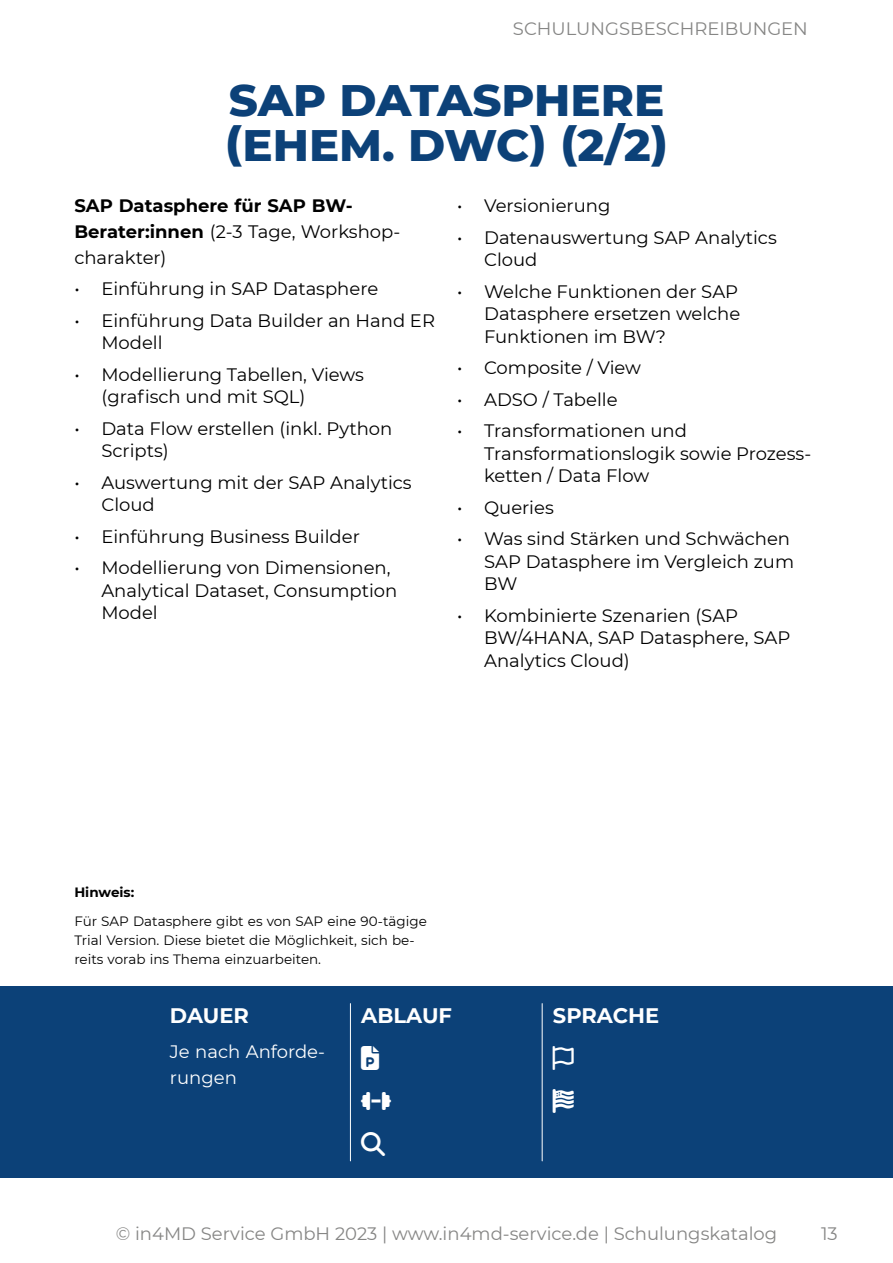
<style>
.page{position:relative;width:893px;height:1263px;background:#fff}
.page>*{position:absolute;margin:0;border:0;box-sizing:border-box;transform-origin:0 0}
.t1{font:800 45px/45px "Montserrat";color:#0c4178}
.t2{font:700 21px "Montserrat";color:#fff}
.t3{font:18px/22.5px "Montserrat";color:#000}
.t4{font:18px "Montserrat";color:#868685}
.t5{font:700 18px/25.7px "Montserrat";color:#000}
.t6{font:18px/25.7px "Montserrat";color:#fff}
.t7{font:13.5px/19.2px "Montserrat";color:#000}
.t8{font:700 13.5px "Montserrat";color:#000}
.s1{font-weight:400}
</style>
<div class="page">
<div style="left:0;top:986px;width:893px;height:192px;background:#0c4178"></div>
<hr style="left:350px;top:1003px;width:1px;height:158px;background:#fff">
<hr style="left:542px;top:1003px;width:1px;height:158px;background:#fff">
<p class="t4" style="left:513px;top:17px;width:296px">SCHULUNGSBESCHREIBUNGEN</p>
<h1 class="t1" style="left:225px;top:78px;width:445px">SAP DATASPHERE (EHEM. DWC) (2/2)</h1>
<p class="t5" style="left:74px;top:193px;width:328px">SAP Datasphere für SAP BW-<br>Berater:innen <span class="s1">(2-3 Tage, Workshop&shy;charakter)</span></p>
<p class="t3" style="left:74px;top:277px;width:305px">• Einführung in SAP Datasphere</p>
<p class="t3" style="left:101px;top:309px;width:335px;text-indent:-27px">• Einführung Data Builder an Hand ER<br>Modell</p>
<p class="t3" style="left:101px;top:363px;width:264px;text-indent:-27px">• Modellierung Tabellen, Views (grafisch und mit SQL)</p>
<p class="t3" style="left:101px;top:417px;width:292px;text-indent:-27px">• Data Flow erstellen (inkl. Python<br>Scripts)</p>
<p class="t3" style="left:101px;top:471px;width:312px;text-indent:-27px">• Auswertung mit der SAP Analytics<br>Cloud</p>
<p class="t3" style="left:74px;top:525px;width:287px">• Einführung Business Builder</p>
<p class="t3" style="left:101px;top:556px;width:297px;text-indent:-27px">• Modellierung von Dimensionen,<br>Analytical Dataset, Consumption<br>Model</p>
<p class="t3" style="left:457px;top:195px;width:155px">• Versionierung</p>
<p class="t3" style="left:484px;top:226px;width:294px;text-indent:-27px">• Datenauswertung SAP Analytics<br>Cloud</p>
<p class="t3" style="left:484px;top:280px;width:258px;text-indent:-27px">• Welche Funktionen der SAP<br>Datasphere ersetzen welche<br>Funktionen im BW?</p>
<p class="t3" style="left:457px;top:357px;width:185px">• Composite / View</p>
<p class="t3" style="left:457px;top:388px;width:162px">• ADSO / Tabelle</p>
<p class="t3" style="left:484px;top:420px;width:329px;text-indent:-27px">• Transformationen und<br>Transformationslogik sowie Prozess‐ ketten / Data Flow</p>
<p class="t3" style="left:457px;top:496px;width:98px">• Queries</p>
<p class="t3" style="left:484px;top:528px;width:311px;text-indent:-27px">• Was sind Stärken und Schwächen<br>SAP Datasphere im Vergleich zum<br>BW</p>
<p class="t3" style="left:484px;top:604px;width:308px;text-indent:-27px">• Kombinierte Szenarien (SAP<br>BW/4HANA, SAP Datasphere, SAP<br>Analytics Cloud)</p>
<p class="t8" style="left:74px;top:884px;width:61px">Hinweis:</p>
<p class="t7" style="left:74px;top:911px;width:354px">Für SAP Datasphere gibt es von SAP eine 90-tägige<br>Trial Version. Diese bietet die Möglichkeit, sich be‐ reits vorab ins Thema einzuarbeiten.</p>
<p class="t2" style="left:170px;top:1003px;width:80px">DAUER</p>
<p class="t6" style="left:170px;top:1039px;width:157px">Je nach Anforde‐ rungen</p>
<p class="t2" style="left:361px;top:1003px;width:92px">ABLAUF</p>
<p class="t2" style="left:553px;top:1003px;width:108px">SPRACHE</p>
<p class="t4" style="left:116px;top:1223px;width:663px">© in4MD Service GmbH 2023 | www.in4md-service.de | Schulungskatalog</p>
<p class="t4" style="left:821px;top:1223px;width:18px">13</p>
</div>
